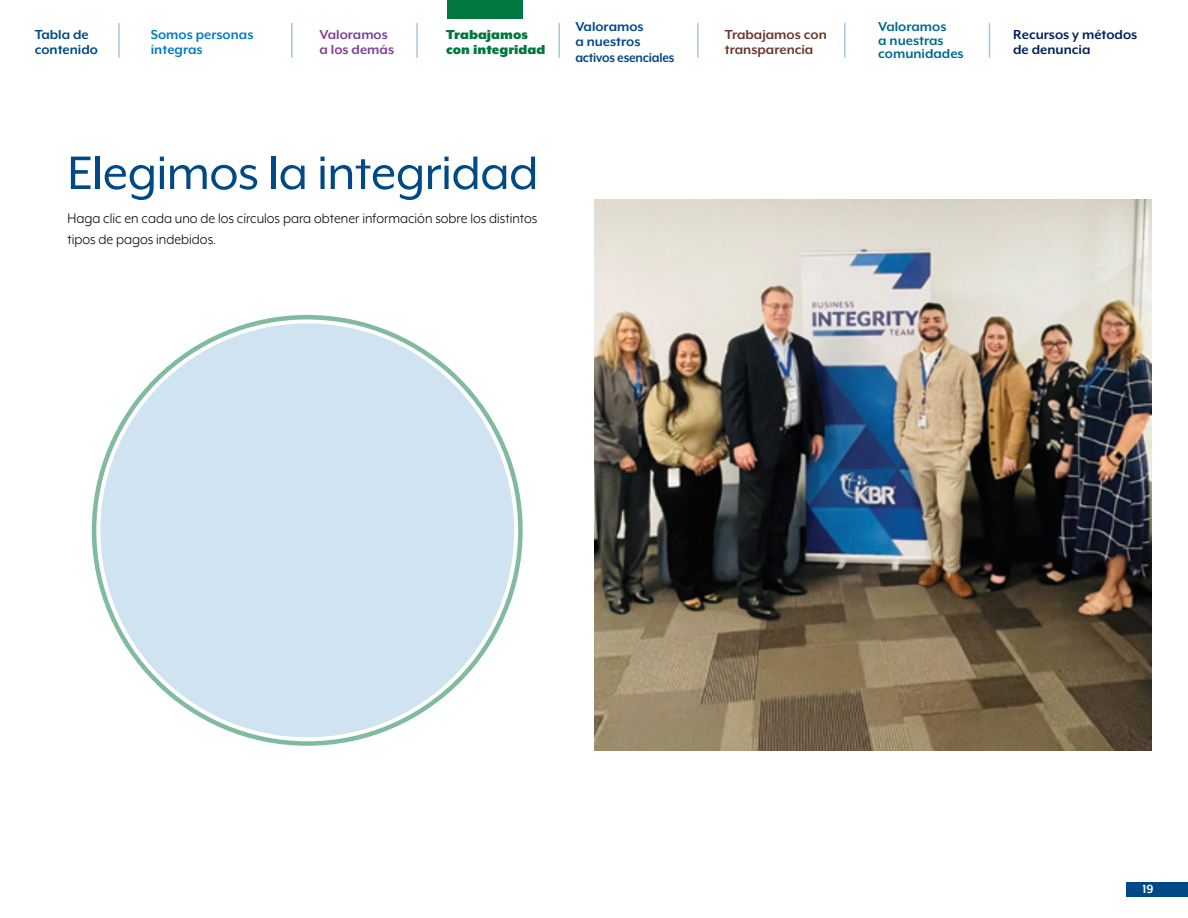
<style>
.page{position:relative;width:1188px;height:918px;background:#fff}
.page>*{position:absolute;margin:0;border:0;box-sizing:border-box;transform-origin:0 0}
.t1{font:54px "Mr Eaves XL Mod OT";letter-spacing:-.01em;color:#004987}
.t2{font:15.75px/21px "Mr Eaves XL Mod OT";color:#000;scale:.94 1}
.t3{font:700 15px/15px "Mr Eaves XL Mod OT";color:#004987}
.t4{font:700 15px/13.5px "Mr Eaves XL Mod OT";color:#006b8e}
.t5{font:700 15px/15px "Mr Eaves XL Mod OT";color:#6a3730}
.t6{font:700 15px/15px "Mr Eaves XL Mod OT";color:#00205c}
.t7{font:900 15px/15px "Mr Eaves XL Mod OT";color:#00783f}
.t8{font:700 15px/15px "Mr Eaves XL Mod OT";color:#007fc5}
.t9{font:700 15px/15px "Mr Eaves XL Mod OT";color:#7f3f98}
.t10{font:700 15px/15px "Mr Eaves XL Mod OT";color:#00783f}
.t11{font:700 13.5px "Mr Eaves XL Mod OT";color:#fff}
</style>
<div class="page">
<hr style="left:118px;top:23px;width:2px;height:34px;background:#a2c7e2">
<hr style="left:291px;top:23px;width:2px;height:34px;background:#a2c7e2">
<hr style="left:416px;top:23px;width:2px;height:34px;background:#a2c7e2">
<hr style="left:558px;top:23px;width:2px;height:34px;background:#a2c7e2">
<hr style="left:697px;top:23px;width:2px;height:34px;background:#a2c7e2">
<hr style="left:844px;top:23px;width:2px;height:34px;background:#a2c7e2">
<hr style="left:989px;top:23px;width:1px;height:34px;background:#a2c7e2">
<div style="left:447px;top:0;width:76px;height:18px;background:#00783f"></div>
<div style="left:100px;top:323px;width:414px;height:414px;background:#d0e3f0;border-radius:50%"></div>
<img style="left:594px;top:200px;width:557px;height:551px">
<div style="left:1126px;top:882px;width:62px;height:14px;background:#004987"></div>
<p class="t3" style="left:35px;top:27px;width:65px">Tabla de contenido</p>
<p class="t8" style="left:151px;top:27px;width:104px">Somos personas íntegras</p>
<p class="t9" style="left:320px;top:27px;width:76px">Valoramos a los demás</p>
<p class="t10" style="left:476px;top:27px;width:64px;text-indent:-9px">bajamos ntegridad</p>
<p class="t3" style="left:575px;top:19px;width:101px">Valoramos<br>a nuestros activos esenciales</p>
<p class="t5" style="left:725px;top:27px;width:103px">Trabajamos con transparencia</p>
<p class="t4" style="left:878px;top:20px;width:87px">Valoramos<br>a nuestras comunidades</p>
<p class="t6" style="left:1013px;top:27px;width:126px">Recursos y métodos de denuncia</p>
<p class="t7" style="left:446px;top:27px;width:101px">Trabajamos con integridad</p>
<h1 class="t1" style="left:68px;top:143px;width:472px">Elegimos la integridad</h1>
<p class="t2" style="left:68px;top:208px;width:501px">Haga clic en cada uno de los círculos para obtener información sobre los distintos tipos de pagos indebidos.</p>
<p class="t11" style="left:1142px;top:881px;width:13px">19</p>
</div>
